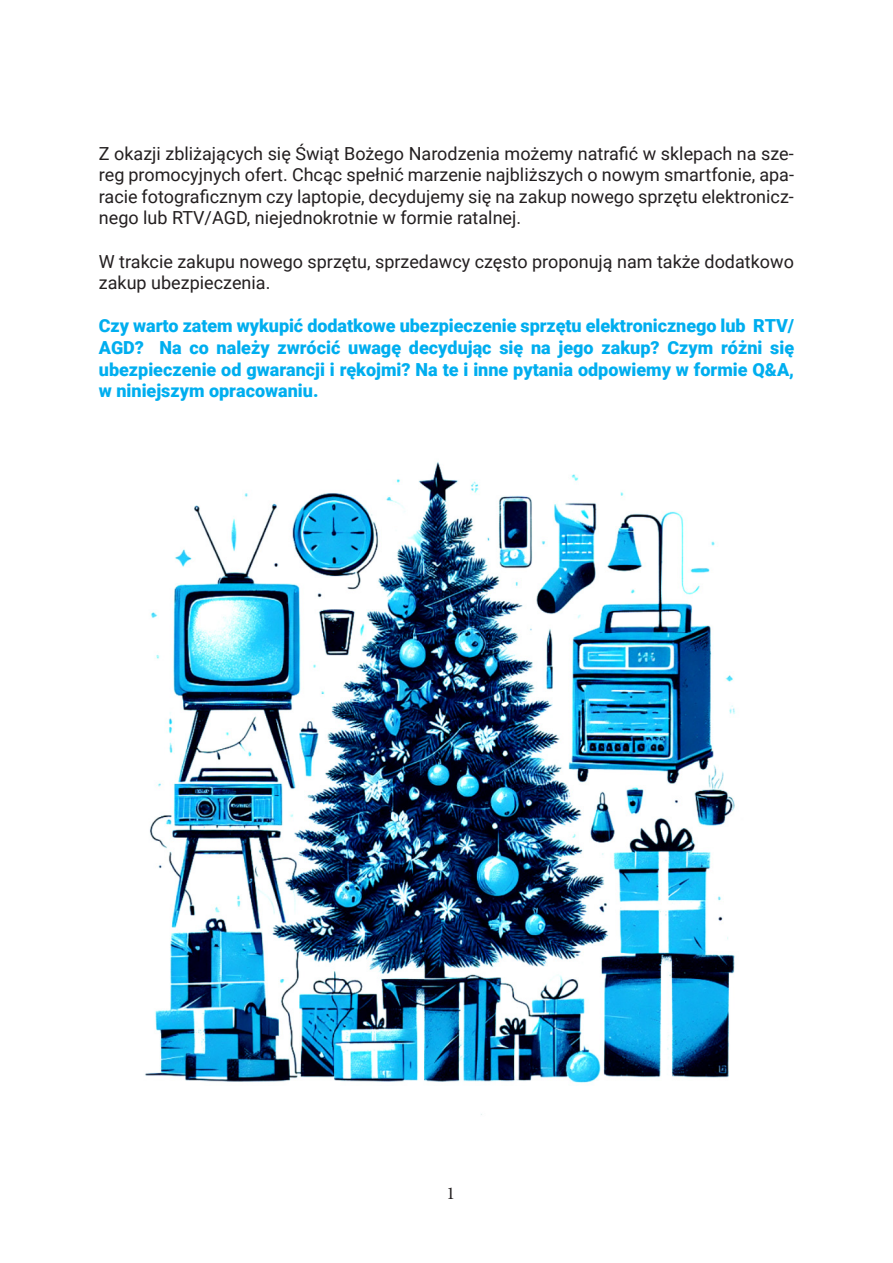
<style>
.page{position:relative;width:893px;height:1263px;background:#fff}
.page>*{position:absolute;margin:0;border:0;box-sizing:border-box;transform-origin:0 0}
.t1{font:18px/21.6px "Roboto";color:#231f20;text-align:justify}
.t2{font:900 18px/21.6px "Roboto";color:#00aeef;text-align:justify}
.t3{font:18px "Minion Pro";color:#231f20}
</style>
<div class="page">
<img style="left:145px;top:462px;width:590px;height:653px">
<p class="t1" style="left:99px;top:142px;width:697px">Z okazji zbliżających się Świąt Bożego Narodzenia możemy natrafić w sklepach na sze&shy;reg promocyjnych ofert. Chcąc spełnić marzenie najbliższych o nowym smartfonie, apa&shy;racie fotograficznym czy laptopie, decydujemy się na zakup nowego sprzętu elektronicz&shy;nego lub RTV/AGD, niejednokrotnie w formie ratalnej.</p>
<p class="t1" style="left:99px;top:250px;width:697px">W trakcie zakupu nowego sprzętu, sprzedawcy często proponują nam także dodatkowo zakup ubezpieczenia.</p>
<p class="t2" style="left:99px;top:314px;width:697px">Czy warto zatem wykupić dodatkowe ubezpieczenie sprzętu elektronicznego lub RTV/ AGD? Na co należy zwrócić uwagę decydując się na jego zakup? Czym różni się ubezpieczenie od gwarancji i rękojmi? Na te i inne pytania odpowiemy w formie Q&amp;A, w niniejszym opracowaniu.</p>
<p class="t3" style="left:446px;top:1181px;width:10px">1</p>
</div>
